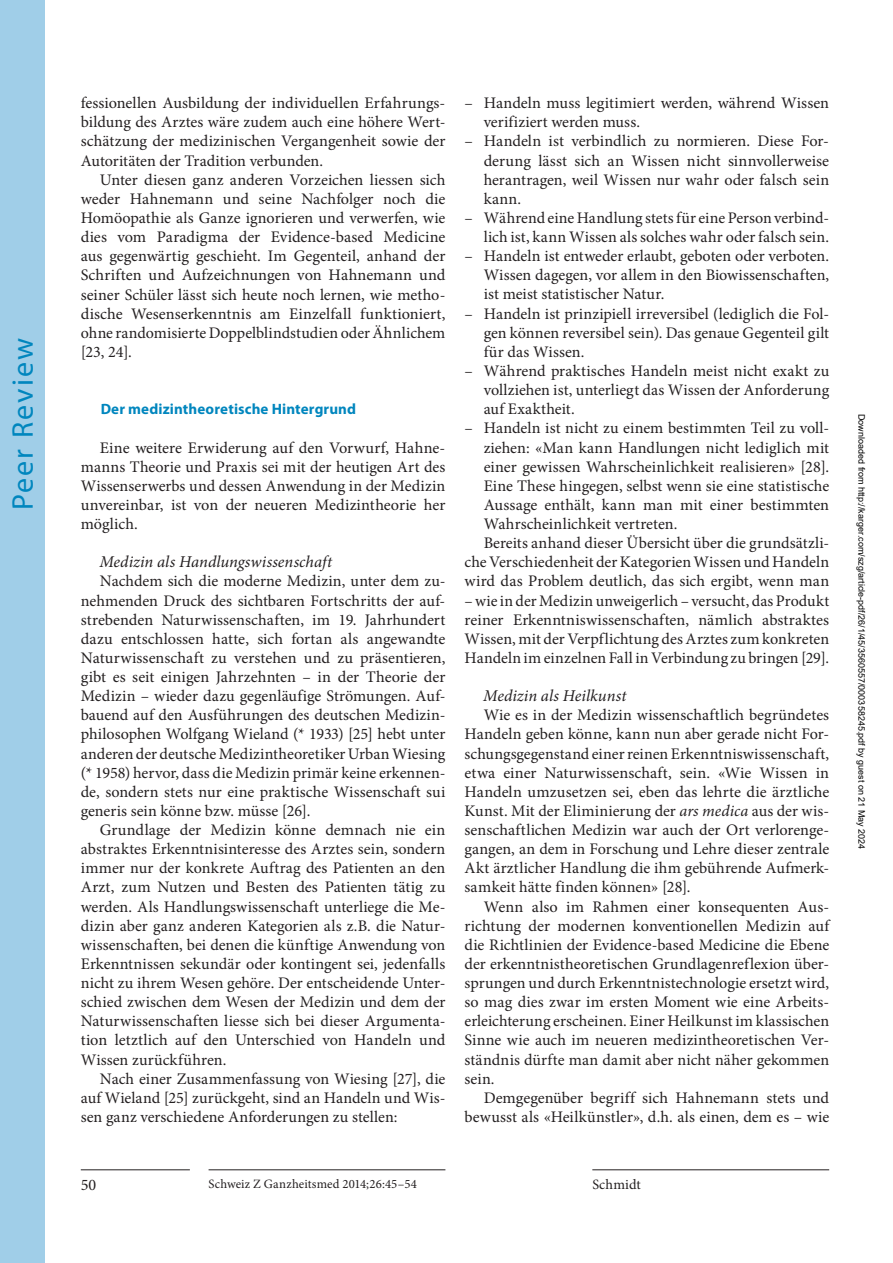
<style>
.page{position:relative;width:893px;height:1263px;background:#fff}
.page>*{position:absolute;margin:0;border:0;box-sizing:border-box;transform-origin:0 0}
.t1{font:30px "Myriad Pro";letter-spacing:.07em;color:#0086be}
.t2{font:italic 16.5px "Minion Pro";color:#231f20}
.t3{font:16.2px/19px "Minion Pro";color:#231f20;text-align:justify}
.t4{font:700 15px "Myriad Pro";letter-spacing:.01em;color:#0086be}
.t5{font:14.25px "Minion Pro";letter-spacing:.01em;color:#231f20}
.t6{font:12.75px "Minion Pro";letter-spacing:.015em;color:#231f20}
.t7{font:9px "Arial";color:#000}
.s1{font-style:italic}
</style>
<div class="page">
<hr style="left:81px;top:1169px;width:109px;height:1px;background:#231f20">
<hr style="left:209px;top:1169px;width:236px;height:1px;background:#231f20">
<hr style="left:592px;top:1169px;width:237px;height:1px;background:#231f20">
<div style="left:0;top:0;width:45px;height:1263px;background:#a0cee8"></div>
<h1 class="t1" style="left:4px;top:510px;width:174px;rotate:-90deg">Peer Review</h1>
<p class="t3" style="left:81px;top:94px;width:366px">fessionellen Ausbildung der individuellen Erfahrungs&shy;bildung des Arztes wäre zudem auch eine höhere Wert&shy;schätzung der medizinischen Vergangenheit sowie der Autoritäten der Tradition verbunden.</p>
<p class="t3" style="left:81px;top:170px;width:366px;text-indent:19px">Unter diesen ganz anderen Vorzeichen liessen sich weder Hahnemann und seine Nachfolger noch die Homöopathie als Ganze ignorieren und verwerfen, wie dies vom Paradigma der Evidence-based Medicine aus gegenwärtig geschieht. Im Gegenteil, anhand der Schriften und Aufzeichnungen von Hahnemann und seiner Schüler lässt sich heute noch lernen, wie metho&shy;dische Wesenserkenntnis am Einzelfall funktioniert, ohne randomisierte Doppelblindstudien oder Ähnlichem [23, 24].</p>
<p class="t4" style="left:101px;top:399px;width:257px">Der medizintheoretische Hintergrund</p>
<p class="t3" style="left:81px;top:438px;width:366px;text-indent:19px">Eine weitere Erwiderung auf den Vorwurf, Hahne&shy;manns Theorie und Praxis sei mit der heutigen Art des Wissenserwerbs und dessen Anwendung in der Medizin unvereinbar, ist von der neueren Medizintheorie her möglich.</p>
<p class="t2" style="left:99px;top:551px;width:234px">Medizin als Handlungswissenschaft</p>
<p class="t3" style="left:81px;top:572px;width:366px;text-indent:19px">Nachdem sich die moderne Medizin, unter dem zu&shy;nehmenden Druck des sichtbaren Fortschritts der auf&shy;strebenden Naturwissenschaften, im 19. Jahrhundert dazu entschlossen hatte, sich fortan als angewandte Naturwissenschaft zu verstehen und zu präsentieren, gibt es seit einigen Jahrzehnten – in der Theorie der Medizin – wieder dazu gegenläufige Strömungen. Auf&shy;bauend auf den Ausführungen des deutschen Medizin&shy;philosophen Wolfgang Wieland (* 1933) [25] hebt unter anderen der deutsche Medizintheoretiker Urban Wiesing (* 1958) hervor, dass die Medizin primär keine erkennen&shy;de, sondern stets nur eine praktische Wissenschaft sui generis sein könne bzw. müsse [26].</p>
<p class="t3" style="left:81px;top:820px;width:366px;text-indent:19px">Grundlage der Medizin könne demnach nie ein abstraktes Erkenntnisinteresse des Arztes sein, sondern immer nur der konkrete Auftrag des Patienten an den Arzt, zum Nutzen und Besten des Patienten tätig zu werden. Als Handlungswissenschaft unterliege die Me&shy;dizin aber ganz anderen Kategorien als z.B. die Natur&shy;wissenschaften, bei denen die künftige Anwendung von Erkenntnissen sekundär oder kontingent sei, jedenfalls nicht zu ihrem Wesen gehöre. Der entscheidende Unter&shy;schied zwischen dem Wesen der Medizin und dem der Naturwissenschaften liesse sich bei dieser Argumenta&shy;tion letztlich auf den Unterschied von Handeln und Wissen zurückführen.</p>
<p class="t3" style="left:81px;top:1069px;width:366px;text-indent:19px">Nach einer Zusammenfassung von Wiesing [27], die auf Wieland [25] zurückgeht, sind an Handeln und Wis&shy;sen ganz verschiedene Anforderungen zu stellen:</p>
<p class="t3" style="left:484px;top:94px;width:347px;text-indent:-19px">– Handeln muss legitimiert werden, während Wissen verifiziert werden muss.</p>
<p class="t3" style="left:484px;top:132px;width:347px;text-indent:-19px">– Handeln ist verbindlich zu normieren. Diese For&shy;derung lässt sich an Wissen nicht sinnvollerweise herantragen, weil Wissen nur wahr oder falsch sein kann.</p>
<p class="t3" style="left:465px;top:208px;width:366px;text-align:right">– Während eine Handlung stets für eine Person verbind&shy;lich ist, kann Wissen als solches wahr oder falsch sein.</p>
<p class="t3" style="left:484px;top:247px;width:347px;text-indent:-19px">– Handeln ist entweder erlaubt, geboten oder verboten.<br>Wissen dagegen, vor allem in den Biowissenschaften, ist meist statistischer Natur.</p>
<p class="t3" style="left:484px;top:304px;width:347px;text-indent:-19px">– Handeln ist prinzipiell irreversibel (lediglich die Fol&shy;gen können reversibel sein). Das genaue Gegenteil gilt für das Wissen.</p>
<p class="t3" style="left:484px;top:361px;width:347px;text-indent:-19px">– Während praktisches Handeln meist nicht exakt zu vollziehen ist, unterliegt das Wissen der Anforderung auf Exaktheit.</p>
<p class="t3" style="left:465px;top:419px;width:366px">– Handeln ist nicht zu einem bestimmten Teil zu voll-</p>
<p class="t3" style="left:484px;top:438px;width:347px">ziehen: «Man kann Handlungen nicht lediglich mit</p>
<p class="t3" style="left:484px;top:457px;width:347px">einer gewissen Wahrscheinlichkeit realisieren» [28].</p>
<p class="t3" style="left:484px;top:476px;width:347px">Eine These hingegen, selbst wenn sie eine statistische</p>
<p class="t3" style="left:484px;top:495px;width:347px">Aussage enthält, kann man mit einer bestimmten</p>
<p class="t3" style="left:484px;top:514px;width:195px">Wahrscheinlichkeit vertreten.</p>
<p class="t3" style="left:484px;top:533px;width:347px">Bereits anhand dieser Übersicht über die grundsätzli-</p>
<p class="t3" style="left:465px;top:553px;width:366px">che Verschiedenheit der Kategorien Wissen und Handeln</p>
<p class="t3" style="left:465px;top:572px;width:366px">wird das Problem deutlich, das sich ergibt, wenn man</p>
<p class="t3" style="left:465px;top:591px;width:366px">– wie in der Medizin unweigerlich – versucht, das Produkt reiner Erkenntniswissenschaften, nämlich abstraktes Wissen, mit der Verpflichtung des Arztes zum konkreten Handeln im einzelnen Fall in Verbindung zu bringen [29].</p>
<p class="t2" style="left:483px;top:685px;width:145px">Medizin als Heilkunst</p>
<p class="t3" style="left:465px;top:706px;width:366px;text-indent:19px">Wie es in der Medizin wissenschaftlich begründetes Handeln geben könne, kann nun aber gerade nicht For&shy;schungsgegenstand einer reinen Erkenntniswissenschaft, etwa einer Naturwissenschaft, sein. «Wie Wissen in Handeln umzusetzen sei, eben das lehrte die ärztliche Kunst. Mit der Eliminierung der <span class="s1">ars medica</span> aus der wis&shy;senschaftlichen Medizin war auch der Ort verlorenge&shy;gangen, an dem in Forschung und Lehre dieser zentrale Akt ärztlicher Handlung die ihm gebührende Aufmerk&shy;samkeit hätte finden können» [28].</p>
<p class="t3" style="left:465px;top:897px;width:366px;text-indent:19px">Wenn also im Rahmen einer konsequenten Aus&shy;richtung der modernen konventionellen Medizin auf die Richtlinien der Evidence-based Medicine die Ebene der erkenntnistheoretischen Grundlagenreflexion über&shy;sprungen und durch Erkenntnistechnologie ersetzt wird, so mag dies zwar im ersten Moment wie eine Arbeits&shy;erleichterung erscheinen. Einer Heilkunst im klassischen Sinne wie auch im neueren medizintheoretischen Ver&shy;ständnis dürfte man damit aber nicht näher gekommen sein.</p>
<p class="t3" style="left:465px;top:1088px;width:366px;text-align:right">Demgegenüber begriff sich Hahnemann stets und bewusst als «Heilkünstler», d.h. als einen, dem es – wie</p>
<p class="t3" style="left:81px;top:1175px;width:17px">50</p>
<p class="t6" style="left:209px;top:1175px;width:210px">Schweiz Z Ganzheitsmed 2014;26:45–54</p>
<p class="t5" style="left:592px;top:1175px;width:50px">Schmidt</p>
<p class="t7" style="left:865px;top:414px;width:436px;rotate:90deg">Downloaded from http://karger.com/szg/article-pdf/26/1/45/3560557/000358245.pdf by guest on 21 May 2024</p>
</div>
